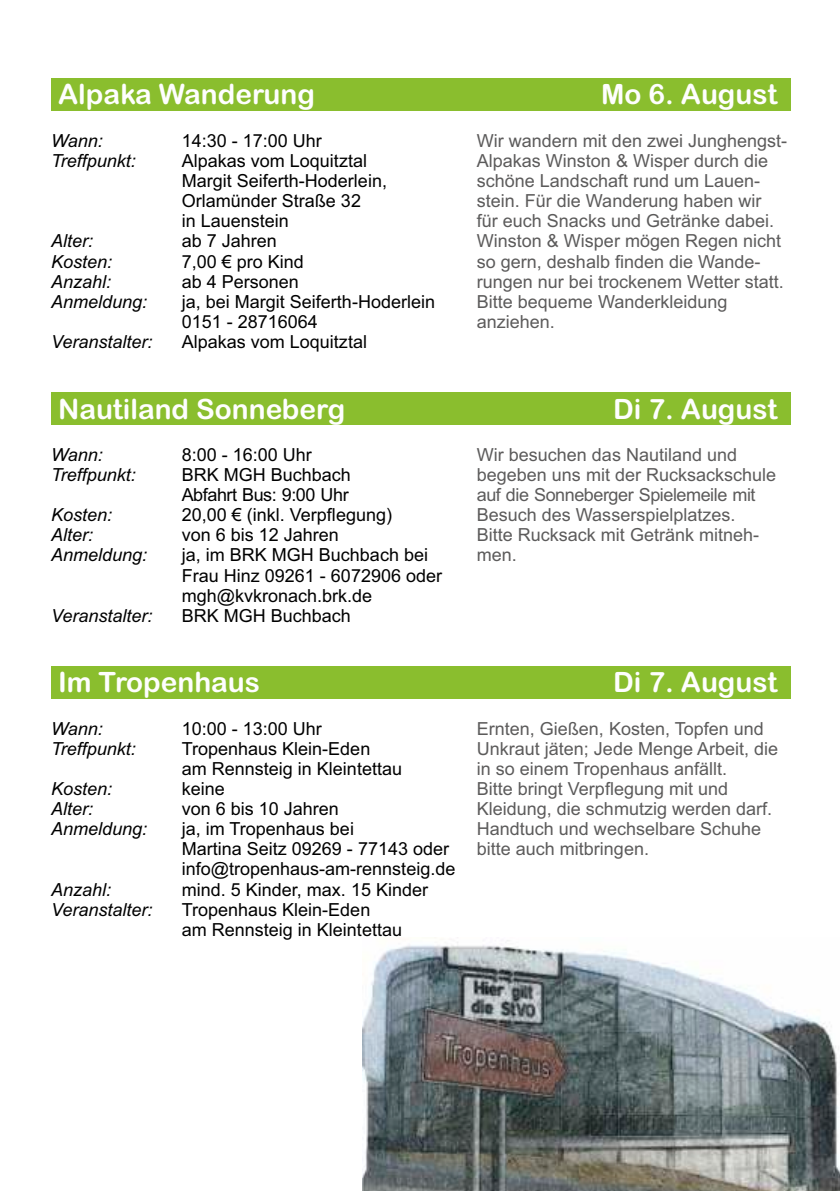
<style>
.page{position:relative;width:840px;height:1191px;background:#fff}
.page>*{position:absolute;margin:0;border:0;box-sizing:border-box;transform-origin:0 0}
.t1{font:28px "Arial Rounded MT Bold";color:#fefefe}
.t2{font:18px "Arial";color:#5c5b5b}
.t3{font:18px/20.2px "Arial";color:#000}
.t4{font:italic 18px "Arial";color:#000}
.t5{font:18px "Arial";letter-spacing:-.025em;color:#5c5b5b}
.t6{font:18px "Arial";letter-spacing:-.025em;color:#000}
</style>
<div class="page">
<img style="left:362px;top:940px;width:477px;height:251px">
<div style="left:51px;top:78px;width:739px;height:32px;background:#8abe2e"></div>
<div style="left:51px;top:392px;width:739px;height:32px;background:#8abe2e"></div>
<div style="left:51px;top:666px;width:739px;height:32px;background:#8abe2e"></div>
<h1 class="t1" style="left:58px;top:84px;width:258px">Alpaka Wanderung</h1>
<h1 class="t1" style="left:601px;top:84px;width:178px">Mo 6. August</h1>
<p class="t4" style="left:51px;top:134px;width:53px">Wann:</p>
<p class="t3" style="left:182px;top:132px;width:142px">14:30 - 17:00 Uhr</p>
<p class="t2" style="left:476px;top:134px;width:312px">Wir wandern mit den zwei Junghengst-</p>
<p class="t4" style="left:51px;top:154px;width:86px">Treffpunkt:</p>
<p class="t3" style="left:182px;top:152px;width:187px">Alpakas vom Loquitztal</p>
<p class="t2" style="left:476px;top:154px;width:293px">Alpakas Winston &amp; Wisper durch die</p>
<p class="t3" style="left:182px;top:172px;width:207px">Margit Seiferth-Hoderlein,</p>
<p class="t2" style="left:476px;top:174px;width:285px">schöne Landschaft rund um Lauen-</p>
<p class="t3" style="left:182px;top:192px;width:181px">Orlamünder Straße 32</p>
<p class="t2" style="left:476px;top:194px;width:286px">stein. Für die Wanderung haben wir</p>
<p class="t3" style="left:182px;top:212px;width:109px">in Lauenstein</p>
<p class="t2" style="left:476px;top:214px;width:299px">für euch Snacks und Getränke dabei.</p>
<p class="t4" style="left:51px;top:234px;width:44px">Alter:</p>
<p class="t3" style="left:182px;top:233px;width:97px">ab 7 Jahren</p>
<p class="t2" style="left:476px;top:234px;width:306px">Winston &amp; Wisper mögen Regen nicht</p>
<p class="t4" style="left:51px;top:254px;width:63px">Kosten:</p>
<p class="t3" style="left:182px;top:253px;width:124px">7,00 € pro Kind</p>
<p class="t2" style="left:476px;top:254px;width:285px">so gern, deshalb finden die Wande-</p>
<p class="t4" style="left:51px;top:274px;width:62px">Anzahl:</p>
<p class="t3" style="left:182px;top:273px;width:119px">ab 4 Personen</p>
<p class="t2" style="left:476px;top:274px;width:308px">rungen nur bei trockenem Wetter statt.</p>
<p class="t4" style="left:51px;top:295px;width:98px">Anmeldung:</p>
<p class="t3" style="left:182px;top:293px;width:255px">ja, bei Margit Seiferth-Hoderlein</p>
<p class="t2" style="left:476px;top:295px;width:252px">Bitte bequeme Wanderkleidung</p>
<p class="t3" style="left:182px;top:313px;width:138px">0151 - 28716064</p>
<p class="t2" style="left:476px;top:315px;width:80px">anziehen.</p>
<p class="t4" style="left:51px;top:335px;width:103px">Veranstalter:</p>
<p class="t3" style="left:182px;top:333px;width:187px">Alpakas vom Loquitztal</p>
<h1 class="t1" style="left:58px;top:398px;width:288px">Nautiland Sonneberg</h1>
<h1 class="t1" style="left:612px;top:398px;width:166px">Di 7. August</h1>
<p class="t4" style="left:51px;top:448px;width:53px">Wann:</p>
<p class="t3" style="left:182px;top:446px;width:132px">8:00 - 16:00 Uhr</p>
<p class="t2" style="left:476px;top:448px;width:262px">Wir besuchen das Nautiland und</p>
<p class="t4" style="left:51px;top:468px;width:86px">Treffpunkt:</p>
<p class="t3" style="left:182px;top:466px;width:171px">BRK MGH Buchbach</p>
<p class="t2" style="left:476px;top:468px;width:301px">begeben uns mit der Rucksackschule</p>
<p class="t6" style="left:182px;top:488px;width:168px">Abfahrt Bus: 9:00 Uhr</p>
<p class="t5" style="left:476px;top:488px;width:280px">auf die Sonneberger Spielemeile mit</p>
<p class="t4" style="left:51px;top:508px;width:63px">Kosten:</p>
<p class="t3" style="left:182px;top:506px;width:212px">20,00 € (inkl. Verpflegung)</p>
<p class="t2" style="left:476px;top:508px;width:260px">Besuch des Wasserspielplatzes.</p>
<p class="t4" style="left:51px;top:528px;width:44px">Alter:</p>
<p class="t3" style="left:182px;top:526px;width:159px">von 6 bis 12 Jahren</p>
<p class="t2" style="left:476px;top:528px;width:284px">Bitte Rucksack mit Getränk mitneh-</p>
<p class="t4" style="left:51px;top:548px;width:98px">Anmeldung:</p>
<p class="t3" style="left:182px;top:546px;width:248px">ja, im BRK MGH Buchbach bei</p>
<p class="t2" style="left:476px;top:548px;width:42px">men.</p>
<p class="t3" style="left:182px;top:567px;width:262px">Frau Hinz 09261 - 6072906 oder mgh@kvkronach.brk.de</p>
<p class="t4" style="left:51px;top:608px;width:103px">Veranstalter:</p>
<p class="t3" style="left:182px;top:607px;width:171px">BRK MGH Buchbach</p>
<h1 class="t1" style="left:58px;top:672px;width:203px">Im Tropenhaus</h1>
<h1 class="t1" style="left:612px;top:672px;width:166px">Di 7. August</h1>
<p class="t4" style="left:51px;top:721px;width:53px">Wann:</p>
<p class="t3" style="left:182px;top:720px;width:142px">10:00 - 13:00 Uhr</p>
<p class="t2" style="left:476px;top:721px;width:288px">Ernten, Gießen, Kosten, Topfen und</p>
<p class="t4" style="left:51px;top:741px;width:86px">Treffpunkt:</p>
<p class="t3" style="left:182px;top:740px;width:190px">Tropenhaus Klein-Eden</p>
<p class="t2" style="left:476px;top:741px;width:303px">Unkraut jäten; Jede Menge Arbeit, die</p>
<p class="t3" style="left:182px;top:760px;width:222px">am Rennsteig in Kleintettau</p>
<p class="t2" style="left:476px;top:762px;width:252px">in so einem Tropenhaus anfällt.</p>
<p class="t4" style="left:51px;top:782px;width:63px">Kosten:</p>
<p class="t3" style="left:182px;top:780px;width:45px">keine</p>
<p class="t2" style="left:476px;top:782px;width:253px">Bitte bringt Verpflegung mit und</p>
<p class="t4" style="left:51px;top:802px;width:44px">Alter:</p>
<p class="t3" style="left:182px;top:800px;width:159px">von 6 bis 10 Jahren</p>
<p class="t2" style="left:476px;top:802px;width:297px">Kleidung, die schmutzig werden darf.</p>
<p class="t4" style="left:51px;top:822px;width:98px">Anmeldung:</p>
<p class="t3" style="left:182px;top:820px;width:174px">ja, im Tropenhaus bei</p>
<p class="t2" style="left:476px;top:822px;width:286px">Handtuch und wechselbare Schuhe</p>
<p class="t3" style="left:182px;top:840px;width:269px">Martina Seitz 09269 - 77143 oder</p>
<p class="t2" style="left:476px;top:842px;width:174px">bitte auch mitbringen.</p>
<p class="t3" style="left:182px;top:860px;width:275px">info@tropenhaus-am-rennsteig.de</p>
<p class="t4" style="left:51px;top:882px;width:62px">Anzahl:</p>
<p class="t3" style="left:182px;top:881px;width:248px">mind. 5 Kinder, max. 15 Kinder</p>
<p class="t4" style="left:51px;top:902px;width:103px">Veranstalter:</p>
<p class="t3" style="left:182px;top:901px;width:222px">Tropenhaus Klein-Eden<br>am Rennsteig in Kleintettau</p>
</div>
